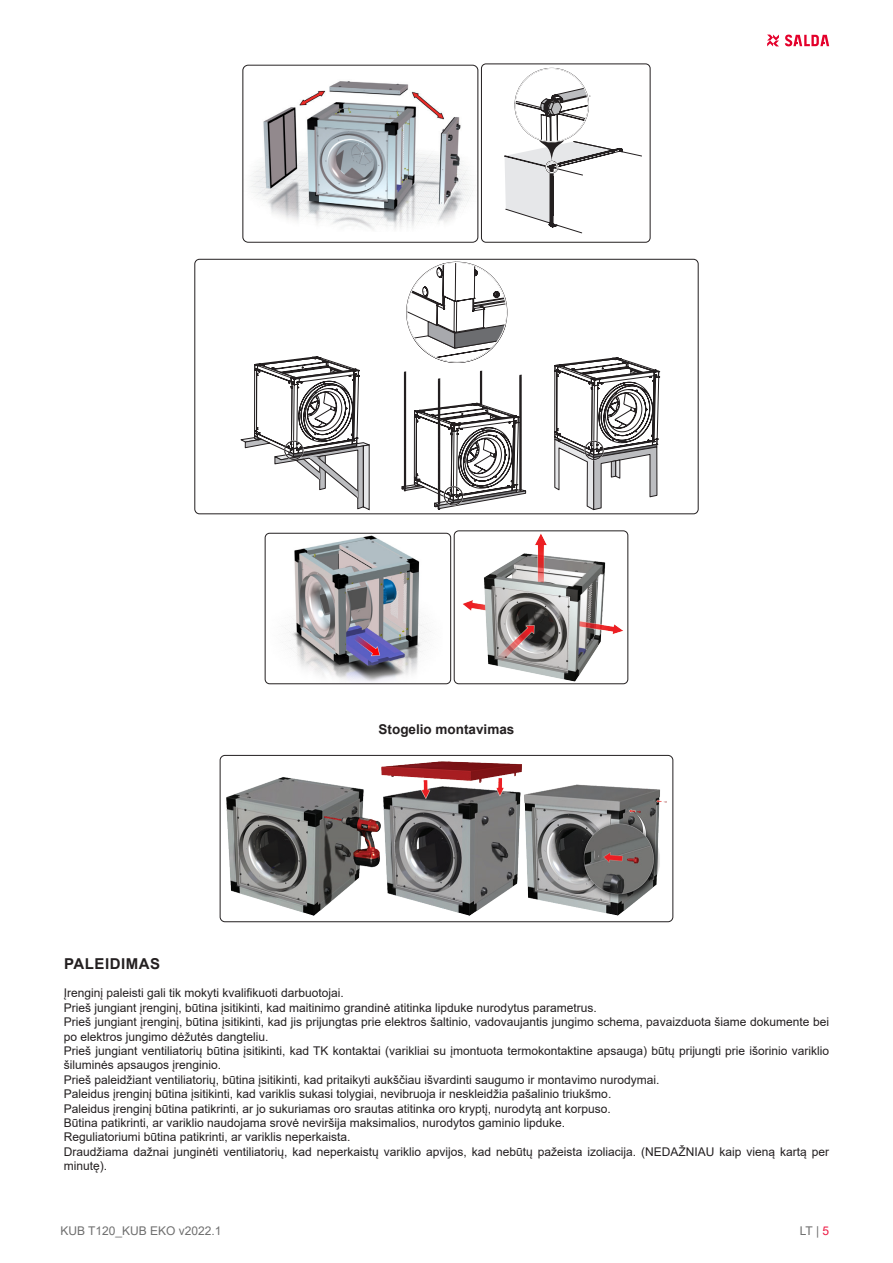
<style>
.page{position:relative;width:893px;height:1263px;background:#fff}
.page>*{position:absolute;margin:0;border:0;box-sizing:border-box;transform-origin:0 0}
.TEMA{font:700 15px "Arial";letter-spacing:.035em;color:#231f20}
.t1{font:700 13.5px "Arial";color:#231f20}
.t2{font:12px/14.4px "Arial";color:#231f20}
.t3{font:12px "Arial";color:#6f6f6f}
.s1{color:#ed1943}
</style>
<div class="page">
<svg style="left:767px;top:35px;width:12px;height:11px"></svg>
<svg style="left:785px;top:35px;width:44px;height:11px"></svg>
<img style="left:250px;top:81px;width:223px;height:149px">
<div style="left:243px;top:65px;width:235px;height:177px;border:1px solid #231f20;border-radius:5px"></div>
<svg style="left:504px;top:88px;width:146px;height:153px"></svg>
<div style="left:481px;top:64px;width:169px;height:178px;border:1px solid #231f20;border-radius:5px"></div>
<svg style="left:240px;top:356px;width:130px;height:154px"></svg>
<svg style="left:401px;top:262px;width:258px;height:248px"></svg>
<div style="left:195px;top:259px;width:503px;height:255px;border:1px solid #231f20;border-radius:5px"></div>
<img style="left:285px;top:535px;width:146px;height:147px">
<div style="left:265px;top:533px;width:186px;height:151px;border:1px solid #231f20;border-radius:5px"></div>
<img style="left:463px;top:533px;width:160px;height:149px">
<div style="left:454px;top:531px;width:174px;height:153px;border:1px solid #231f20;border-radius:5px"></div>
<img style="left:226px;top:762px;width:441px;height:154px">
<div style="left:220px;top:755px;width:453px;height:167px;border:1px solid #231f20;border-radius:5px"></div>
<p class="t1" style="left:379px;top:720px;width:137px">Stogelio montavimas</p>
<p class="TEMA" style="left:64px;top:953px;width:98px">PALEIDIMAS</p>
<p class="t2" style="left:64px;top:986px;width:282px">Įrenginį paleisti gali tik mokyti kvalifikuoti darbuotojai.</p>
<p class="t2" style="left:64px;top:1000px;width:534px">Prieš jungiant įrenginį, būtina įsitikinti, kad maitinimo grandinė atitinka lipduke nurodytus parametrus.</p>
<p class="t2" style="left:64px;top:1015px;width:767px">Prieš jungiant įrenginį, būtina įsitikinti, kad jis prijungtas prie elektros šaltinio, vadovaujantis jungimo schema, pavaizduota šiame dokumente bei po elektros jungimo dėžutės dangteliu.</p>
<p class="t2" style="left:64px;top:1043px;width:767px">Prieš jungiant ventiliatorių būtina įsitikinti, kad TK kontaktai (varikliai su įmontuota termokontaktine apsauga) būtų prijungti prie išorinio variklio šiluminės apsaugos įrenginio.</p>
<p class="t2" style="left:64px;top:1072px;width:597px">Prieš paleidžiant ventiliatorių, būtina įsitikinti, kad pritaikyti aukščiau išvardinti saugumo ir montavimo nurodymai.</p>
<p class="t2" style="left:64px;top:1087px;width:549px">Paleidus įrenginį būtina įsitikinti, kad variklis sukasi tolygiai, nevibruoja ir neskleidžia pašalinio triukšmo.</p>
<p class="t2" style="left:64px;top:1101px;width:548px">Paleidus įrenginį būtina patikrinti, ar jo sukuriamas oro srautas atitinka oro kryptį, nurodytą ant korpuso.</p>
<p class="t2" style="left:64px;top:1115px;width:503px">Būtina patikrinti, ar variklio naudojama srovė neviršija maksimalios, nurodytos gaminio lipduke.</p>
<p class="t2" style="left:64px;top:1130px;width:288px">Reguliatoriumi būtina patikrinti, ar variklis neperkaista.</p>
<p class="t2" style="left:64px;top:1144px;width:767px">Draudžiama dažnai junginėti ventiliatorių, kad neperkaistų variklio apvijos, kad nebūtų pažeista izoliacija. (NEDAŽNIAU kaip vieną kartą per minutę).</p>
<p class="t3" style="left:60px;top:1223px;width:163px">KUB T120_KUB EKO v2022.1</p>
<p class="t3" style="left:800px;top:1223px;width:31px">LT | <span class="s1">5</span></p>
</div>
